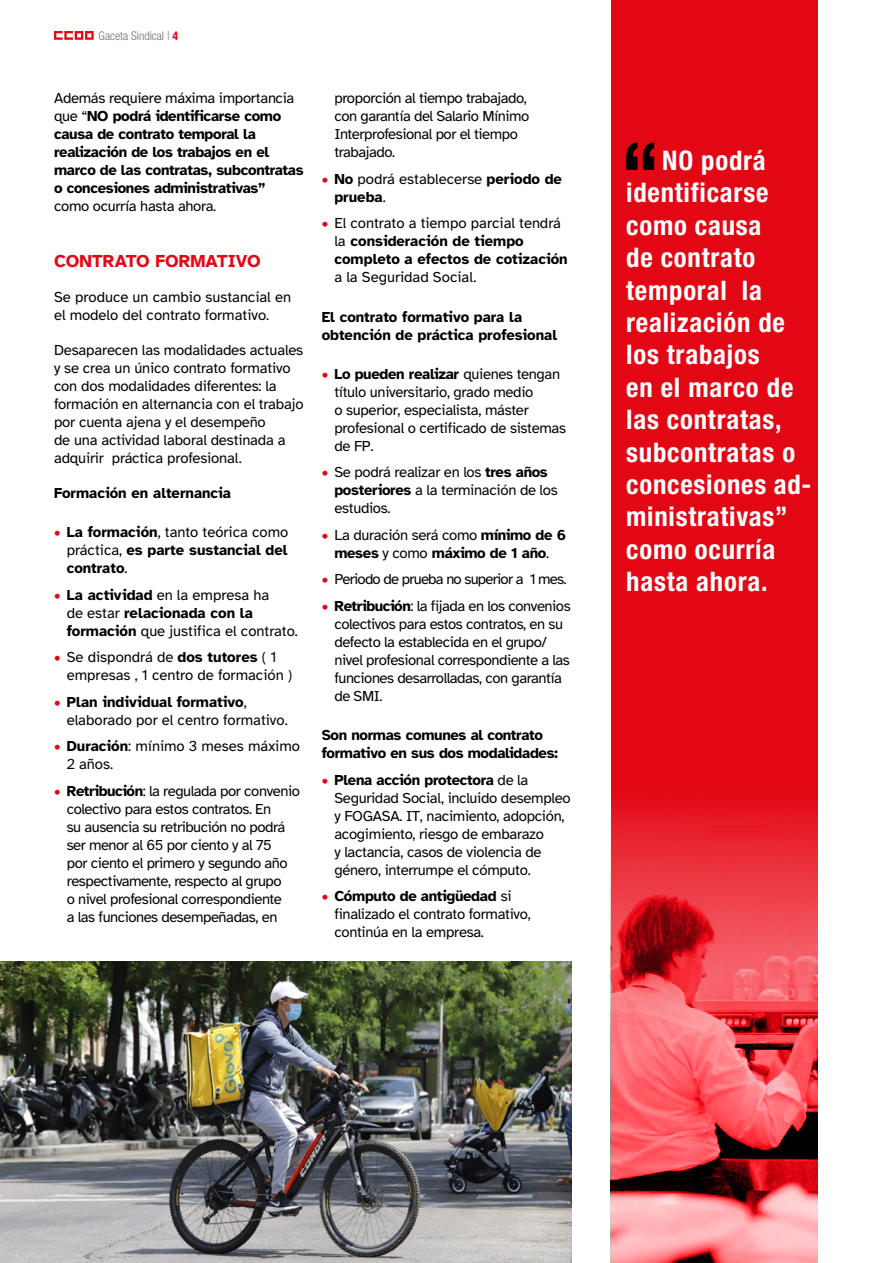
<style>
.page{position:relative;width:893px;height:1263px;background:#fff}
.page>*{position:absolute;margin:0;border:0;box-sizing:border-box;transform-origin:0 0}
.t1{font:700 condensed 27px/32.4px "Helvetica Neue LT Std";letter-spacing:.03em;color:#fff}
.t2{font:700 18px "Atkinson Hyperlegible";color:#e30613}
.t3{font:15px/18px "Atkinson Hyperlegible";letter-spacing:-.02em;color:#000}
.t4{font:700 15px/18px "Atkinson Hyperlegible";letter-spacing:-.02em;color:#000}
.t5{font:15px/18px "Atkinson Hyperlegible";color:#000}
.t6{font:700 15px/18px "Atkinson Hyperlegible";color:#000}
.t7{font:15px "Atkinson Hyperlegible";letter-spacing:-.05em;color:#000}
.t8{font:300 condensed 12px "Helvetica Neue LT Std";color:#706f6f}
.s1{font-weight:700;color:#e30613}
.s2{font-weight:400}
.s3{color:#e30613}
.s4{font-weight:700}
</style>
<div class="page">
<svg style="left:54px;top:31px;width:40px;height:9px"></svg>
<img style="left:0;top:961px;width:571px;height:302px">
<svg style="left:611px;top:0;width:206px;height:1263px;background:#e2202b"></svg>
<svg style="left:626px;top:142px;width:28px;height:28px"></svg>
<p class="t8" style="left:99px;top:28px;width:81px">Gaceta Sindical | <span class="s1">4</span></p>
<p class="t4" style="left:54px;top:89px;width:251px"><span class="s2">Además requiere máxima importancia que “</span>NO podrá identificarse como causa de contrato temporal la realización de los trabajos en el marco de las contratas, subcontratas o concesiones administrativas”</p>
<p class="t3" style="left:54px;top:198px;width:164px">como ocurría hasta ahora.</p>
<p class="t2" style="left:54px;top:251px;width:208px">CONTRATO FORMATIVO</p>
<p class="t5" style="left:54px;top:288px;width:239px">Se produce un cambio sustancial en el modelo del contrato formativo.</p>
<p class="t3" style="left:54px;top:341px;width:251px">Desaparecen las modalidades actuales y se crea un único contrato formativo con dos modalidades diferentes: la formación en alternancia con el trabajo por cuenta ajena y el desempeño<br>de una actividad laboral destinada a adquirir práctica profesional.</p>
<p class="t6" style="left:54px;top:484px;width:179px">Formación en alternancia</p>
<p class="t4" style="left:67px;top:523px;width:223px;text-align:justify;text-indent:-13px"><span class="s3">•</span> La formación<span class="s2">, tanto teórica como práctica,</span> es parte sustancial del contrato<span class="s2">.</span></p>
<p class="t5" style="left:67px;top:586px;width:233px;text-indent:-13px"><span class="s1">•</span> <span class="s4">La actividad</span> en la empresa ha<br>de estar <span class="s4">relacionada con la formación</span> que justifica el contrato.</p>
<p class="t5" style="left:67px;top:649px;width:227px;text-indent:-13px"><span class="s1">•</span> Se dispondrá de <span class="s4">dos tutores</span> ( 1 empresas , 1 centro de formación )</p>
<p class="t5" style="left:67px;top:693px;width:222px;text-indent:-13px"><span class="s1">•</span> <span class="s4">Plan individual formativo</span>, elaborado por el centro formativo.</p>
<p class="t5" style="left:67px;top:738px;width:235px;text-indent:-13px"><span class="s1">•</span> <span class="s4">Duración</span>: mínimo 3 meses máximo<br>2 años.</p>
<p class="t3" style="left:67px;top:782px;width:235px;text-indent:-13px"><span class="s1">•</span> <span class="s4">Retribución</span>: la regulada por convenio colectivo para estos contratos. En<br>su ausencia su retribución no podrá ser menor al 65 por ciento y al 75<br>por ciento el primero y segundo año respectivamente, respecto al grupo<br>o nivel profesional correspondiente<br>a las funciones desempeñadas, en</p>
<p class="t3" style="left:334px;top:90px;width:196px">proporción al tiempo trabajado, con garantía del Salario Mínimo<br>Interprofesional por el tiempo trabajado.</p>
<p class="t5" style="left:334px;top:170px;width:229px;text-indent:-13px"><span class="s1">•</span> <span class="s4">No</span> podrá establecerse <span class="s4">periodo de prueba</span>.</p>
<p class="t6" style="left:334px;top:214px;width:235px;text-indent:-13px"><span class="s3">•</span> <span class="s2">El contrato a tiempo parcial tendrá la</span> consideración de tiempo completo a efectos de cotización</p>
<p class="t5" style="left:334px;top:269px;width:144px">a la Seguridad Social.</p>
<p class="t6" style="left:322px;top:308px;width:237px">El contrato formativo para la obtención de práctica profesional</p>
<p class="t3" style="left:334px;top:365px;width:233px;text-indent:-13px"><span class="s1">•</span> <span class="s4">Lo pueden realizar</span> quienes tengan título universitario, grado medio<br>o superior, especialista, máster profesional o certificado de sistemas de FP.</p>
<p class="t3" style="left:334px;top:464px;width:225px;text-indent:-13px"><span class="s1">•</span> Se podrá realizar en los <span class="s4">tres años posteriores</span> a la terminación de los estudios.</p>
<p class="t4" style="left:322px;top:526px;width:246px;text-align:center"><span class="s3">•</span> <span class="s2">La duración será como</span> mínimo de 6 meses <span class="s2">y como</span> máximo de 1 año<span class="s2">.</span></p>
<p class="t7" style="left:322px;top:571px;width:246px"><span class="s1">•</span> Periodo de prueba no superior a 1 mes.</p>
<p class="t3" style="left:334px;top:597px;width:238px;text-indent:-13px"><span class="s1">•</span> <span class="s4">Retribución</span>: la fijada en los convenios colectivos para estos contratos, en su defecto la establecida en el grupo/ nivel profesional correspondiente a las funciones desarrolladas, con garantía de SMI.</p>
<p class="t4" style="left:322px;top:726px;width:238px">Son normas comunes al contrato formativo en sus dos modalidades:</p>
<p class="t3" style="left:334px;top:771px;width:238px;text-indent:-13px"><span class="s1">•</span> <span class="s4">Plena acción protectora</span> de la Seguridad Social, incluido desempleo y FOGASA. IT, nacimiento, adopción, acogimiento, riesgo de embarazo<br>y lactancia, casos de violencia de género, interrumpe el cómputo.</p>
<p class="t3" style="left:334px;top:887px;width:198px;text-indent:-13px"><span class="s1">•</span> <span class="s4">Cómputo de antigüedad</span> si finalizado el contrato formativo, continúa en la empresa.</p>
<h1 class="t1" style="left:626px;top:144px;width:187px;text-indent:36px">NO podrá identificarse como causa<br>de contrato temporal la realización de los trabajos<br>en el marco de las contratas, subcontratas o concesiones ad&shy;ministrativas” como ocurría hasta ahora.</h1>
</div>
